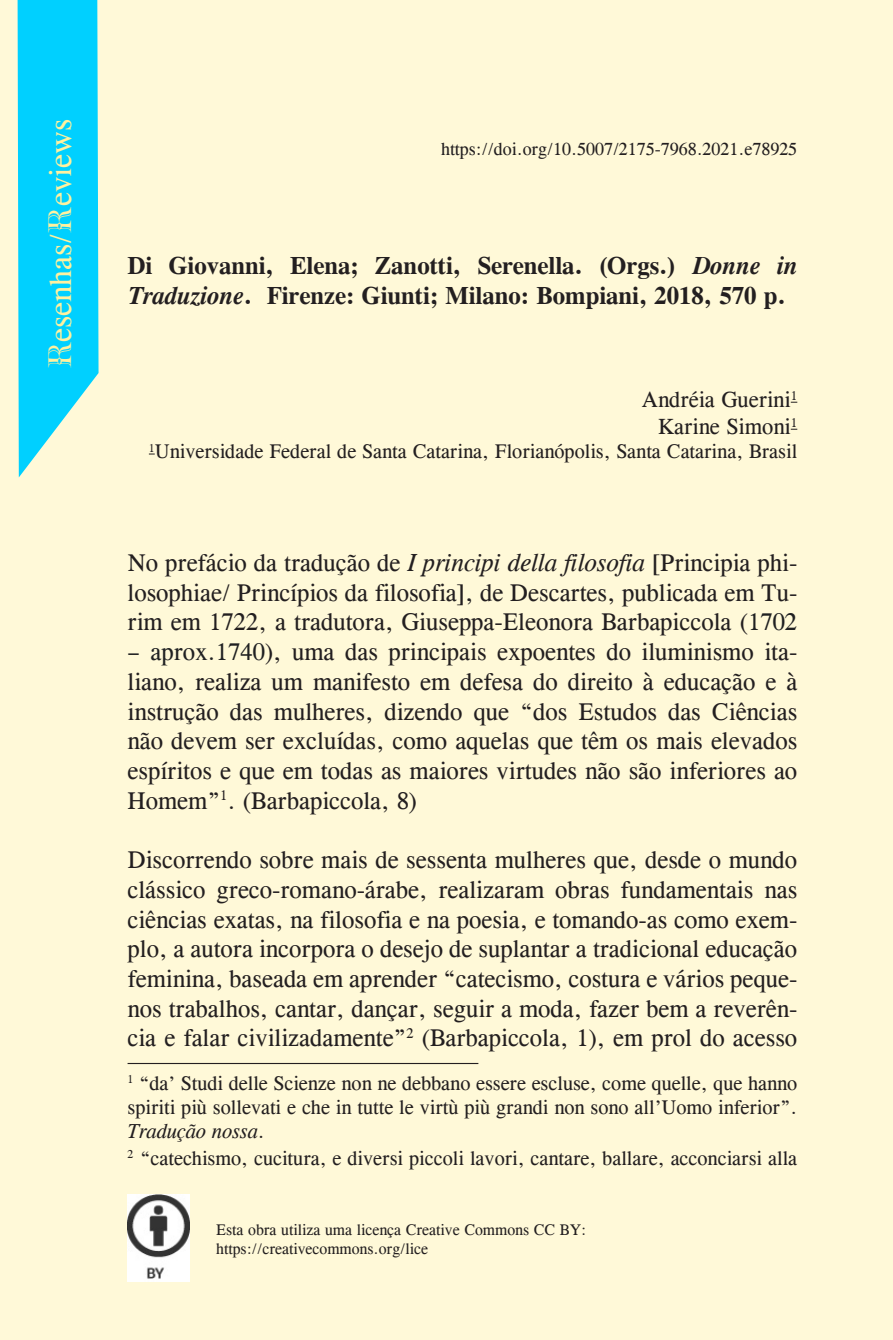
<style>
.page{position:relative;width:893px;height:1340px;background:#fff}
.page>*{position:absolute;margin:0;border:0;box-sizing:border-box;transform-origin:0 0}
.autor_local{font:31.5px "CG Times";color:#fff19f}
.re_texto_por{font:24.75px/29.7px "CG Times";color:#231f20;text-align:justify}
.re_titulo{font:700 24.75px/29.7px "CG Times";color:#231f20}
.re_autor{font:22.5px "CG Times";color:#231f20}
.nota_rodape{font:20.25px/24.3px "CG Times";color:#231f20;text-align:justify}
.nota_rodape_sem{font:20.25px "CG Times";color:#231f20}
.re_autor_local{font:20.25px "CG Times";color:#231f20}
.doi{font:18px "CG Times";color:#231f20}
.t1{font:15.75px/18.9px "CG Times";color:#231f20}
.s1{font-family:"Beffle"}
.s2{font-style:italic}
.s3{color:#202122}
</style>
<div class="page">
<div style="left:0;top:0;width:893px;height:1339px;background:#fff9d8"></div>
<img style="left:128px;top:1194px;width:61px;height:87px">
<hr style="left:128px;top:1062px;width:350px;height:2px;background:#231f20">
<svg style="left:18px;top:0;width:81px;height:477px;background:#20d5fa"></svg>
<p class="autor_local" style="left:42px;top:369px;width:252px;rotate:-90deg"><span class="s1">R</span>esenhas/<span class="s1">R</span>eviews</p>
<p class="doi" style="left:441px;top:138px;width:358px">https://doi.org/10.5007/2175-7968.2021.e78925</p>
<p class="re_titulo" style="left:128px;top:250px;width:671px">Di Giovanni, Elena; Zanotti, Serenella. (Orgs.) <span class="s2">Donne in<br>Traduzione</span>. Firenze: Giunti; Milano: Bompiani, 2018, 570 p.</p>
<p class="re_autor" style="left:642px;top:386px;width:157px">Andréia Guerini<sup>1</sup></p>
<p class="re_autor" style="left:658px;top:413px;width:140px">Karine Simoni<sup>1</sup></p>
<p class="re_autor_local" style="left:149px;top:440px;width:650px"><sup>1</sup>Universidade Federal de Santa Catarina, Florianópolis, Santa Catarina, Brasil</p>
<p class="re_texto_por" style="left:128px;top:548px;width:671px">No prefácio da tradução de <span class="s2">I principi della filosofia</span> [Principia phi&shy;losophiae/ Princípios da filosofia], de Descartes, publicada em Tu&shy;rim em 1722, a tradutora, Giuseppa-Eleonora Barbapiccola (<span class="s3">1702</span></p>
<p class="re_texto_por" style="left:128px;top:637px;width:671px"><span class="s3">– aprox.1740</span>), uma das principais expoentes do iluminismo ita&shy;liano, realiza um manifesto em defesa do direito à educação e à instrução das mulheres, dizendo que “dos Estudos das Ciências não devem ser excluídas, como aquelas que têm os mais elevados espíritos e que em todas as maiores virtudes não são inferiores ao Homem”<sup>1</sup>. (Barbapiccola, 8)</p>
<p class="re_texto_por" style="left:128px;top:845px;width:671px">Discorrendo sobre mais de sessenta mulheres que, desde o mundo clássico greco-romano-árabe, realizaram obras fundamentais nas ciências exatas, na filosofia e na poesia, e tomando-as como exem&shy;plo, a autora incorpora o desejo de suplantar a tradicional educação feminina, baseada em aprender “catecismo, costura e vários peque&shy;nos trabalhos, cantar, dançar, seguir a moda, fazer bem a reverên&shy;cia e falar civilizadamente”<sup>2</sup> (Barbapiccola, 1), em prol do acesso</p>
<p class="nota_rodape" style="left:128px;top:1070px;width:671px"><sup>1</sup> “da’ Studi delle Scienze non ne debbano essere escluse, come quelle, que hanno spiriti più sollevati e che in tutte le virtù più grandi non sono all’Uomo inferior”.<br><span class="s2">Tradução nossa</span>.</p>
<p class="nota_rodape_sem" style="left:128px;top:1146px;width:671px"><sup>2</sup> “catechismo, cucitura, e diversi piccoli lavori, cantare, ballare, acconciarsi alla</p>
<p class="t1" style="left:216px;top:1220px;width:372px">Esta obra utiliza uma licença Creative Commons CC BY: https://creativecommons.org/lice</p>
</div>
